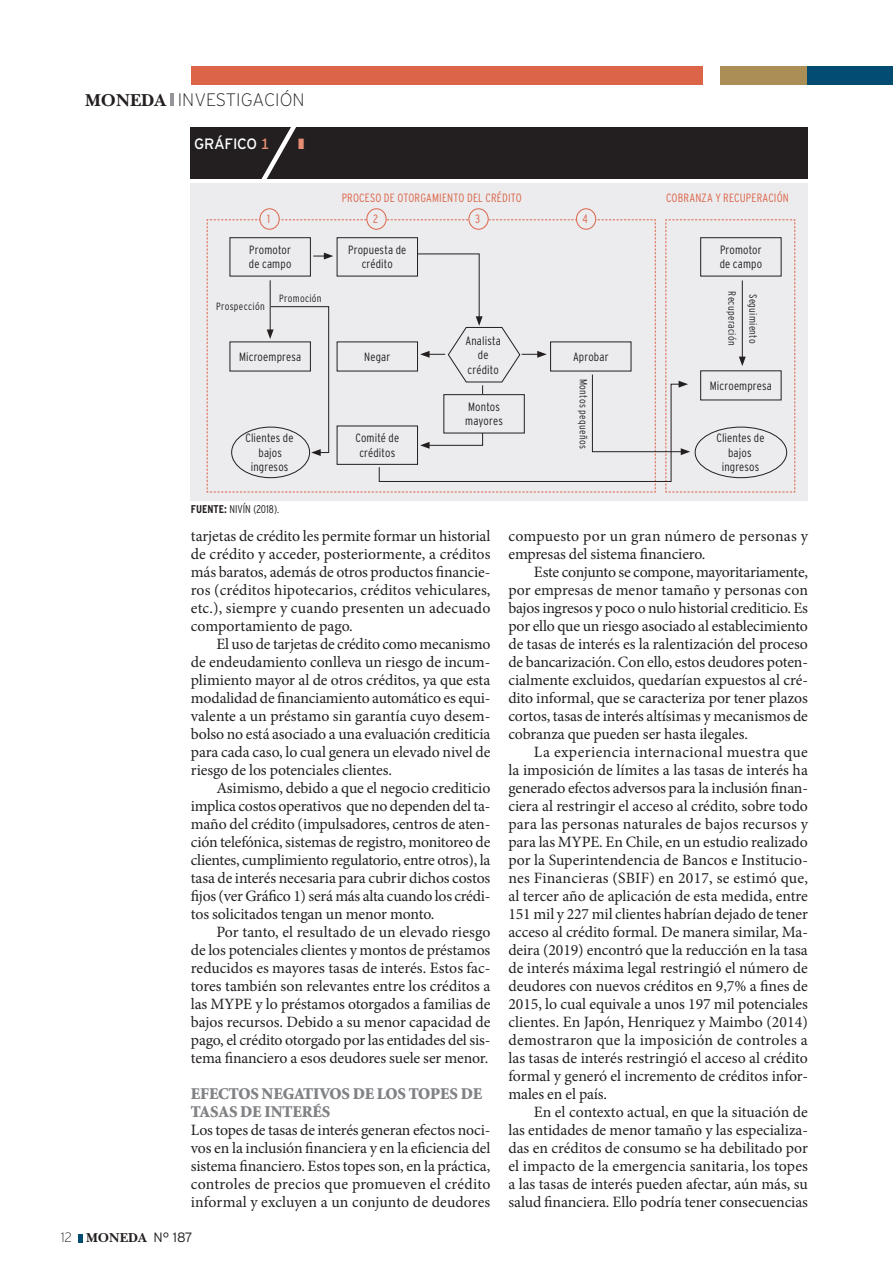
<style>
.page{position:relative;width:893px;height:1276px;background:#fff}
.page>*{position:absolute;margin:0;border:0;box-sizing:border-box;transform-origin:0 0}
.t1{font:200 18px "Interstate";color:#231f20}
.TITULOS_GRISES{font:900 16.5px/18px "Minion Std";letter-spacing:-.005em;color:#808285}
.CUERPO_INDENTADO{font:15.75px/18px "Minion Pro";letter-spacing:-.005em;color:#231f20;text-align:justify}
.CUERPO_SIN_INDENTADO{font:15.75px/18px "Minion Pro";letter-spacing:.005em;color:#231f20;text-align:justify}
.t2{font:15px "Interstate Mono";letter-spacing:-.02em;color:#fff}
.t3{font:13.5px "New Baskerville Bold SC";color:#231f20}
.t4{font:300 condensed 12px/14.4px "Interstate";letter-spacing:.015em;color:#231f20;text-align:center}
.t5{font:300 condensed 12px "Interstate";letter-spacing:.015em;color:#dc6549}
.t6{font:300 condensed 11.25px "Interstate";color:#231f20}
.t7{font:300 condensed 10.5px "Interstate";letter-spacing:.03em;color:#231f20}
.s1{font-family:"New Baskerville Bold SC";font-weight:400}
.s2{color:#e68e74}
.s3{font-weight:700}
.s4{font-family:"Interstate";font-weight:200}
.s5{font-family:"Interstate";font-weight:300}
</style>
<div class="page">
<svg style="left:79px;top:1234px;width:4px;height:8px"></svg>
<svg style="left:190px;top:128px;width:1px;height:51px"></svg>
<svg style="left:171px;top:93px;width:3px;height:13px"></svg>
<div style="left:191px;top:67px;width:511px;height:18px;background:#dc6549"></div>
<div style="left:721px;top:67px;width:87px;height:18px;background:#ab8e55"></div>
<div style="left:808px;top:67px;width:85px;height:18px;background:#014c70"></div>
<div style="left:191px;top:183px;width:617px;height:317px;background:#ececee"></div>
<div style="left:191px;top:128px;width:617px;height:51px;background:#231f20"></div>
<svg style="left:207px;top:219px;width:588px;height:274px"></svg>
<div style="left:260px;top:209px;width:19px;height:20px;background:#ececee;border-radius:50%"></div>
<div style="left:260px;top:208px;width:20px;height:22px;border:1px solid #dc6549;border-radius:50%"></div>
<div style="left:367px;top:209px;width:19px;height:20px;background:#ececee;border-radius:50%"></div>
<div style="left:366px;top:208px;width:20px;height:22px;border:1px solid #dc6549;border-radius:50%"></div>
<div style="left:469px;top:209px;width:19px;height:20px;background:#ececee;border-radius:50%"></div>
<div style="left:468px;top:208px;width:21px;height:22px;border:1px solid #dc6549;border-radius:50%"></div>
<div style="left:576px;top:209px;width:20px;height:20px;background:#ececee;border-radius:50%"></div>
<div style="left:576px;top:208px;width:20px;height:22px;border:1px solid #dc6549;border-radius:50%"></div>
<svg style="left:261px;top:128px;width:35px;height:51px"></svg>
<p class="t1" style="left:85px;top:89px;width:221px"><span class="s1">MONEDA</span> INVESTIGACIÓN</p>
<p class="t2" style="left:194px;top:135px;width:77px">GRÁFICO <span class="s2">1</span></p>
<p class="t5" style="left:342px;top:191px;width:182px">PROCESO DE OTORGAMIENTO DEL CRÉDITO</p>
<p class="t5" style="left:666px;top:191px;width:124px">COBRANZA Y RECUPERACIÓN</p>
<p class="t5" style="left:267px;top:212px;width:4px">1</p>
<p class="t5" style="left:373px;top:212px;width:6px">2</p>
<p class="t5" style="left:475px;top:212px;width:7px">3</p>
<p class="t5" style="left:582px;top:212px;width:7px">4</p>
<p class="t4" style="left:249px;top:242px;width:43px">Promotor</p>
<p class="t4" style="left:249px;top:257px;width:44px">de campo</p>
<p class="t7" style="left:216px;top:301px;width:50px">Prospección</p>
<p class="t7" style="left:279px;top:293px;width:44px">Promoción</p>
<p class="t4" style="left:348px;top:242px;width:60px">Propuesta de crédito</p>
<p class="t4" style="left:465px;top:333px;width:37px">Analista de</p>
<p class="t4" style="left:468px;top:362px;width:33px">crédito</p>
<p class="t4" style="left:239px;top:349px;width:64px">Microempresa</p>
<p class="t4" style="left:364px;top:349px;width:28px">Negar</p>
<p class="t4" style="left:573px;top:349px;width:37px">Aprobar</p>
<p class="t4" style="left:245px;top:431px;width:50px">Clientes de bajos</p>
<p class="t4" style="left:251px;top:460px;width:39px">ingresos</p>
<p class="t6" style="left:191px;top:502px;width:90px"><span class="s3">FUENTE:</span> NIVÍN (2018).</p>
<p class="t4" style="left:355px;top:431px;width:45px">Comité de</p>
<p class="t4" style="left:359px;top:445px;width:37px">créditos</p>
<p class="t4" style="left:468px;top:399px;width:33px">Montos</p>
<p class="t4" style="left:465px;top:414px;width:39px">mayores</p>
<p class="t7" style="left:589px;top:379px;width:71px;rotate:90deg">Montos pequeños</p>
<p class="t4" style="left:720px;top:242px;width:43px">Promotor</p>
<p class="t4" style="left:720px;top:257px;width:44px">de campo</p>
<p class="t7" style="left:738px;top:291px;width:56px;rotate:90deg">Recuperación</p>
<p class="t7" style="left:759px;top:294px;width:51px;rotate:90deg">Seguimiento</p>
<p class="t4" style="left:710px;top:378px;width:64px">Microempresa</p>
<p class="t4" style="left:716px;top:431px;width:50px">Clientes de bajos</p>
<p class="t4" style="left:722px;top:460px;width:39px">ingresos</p>
<p class="CUERPO_INDENTADO" style="left:191px;top:527px;width:301px">tarjetas de crédito les permite formar un historial de crédito y acceder, posteriormente, a créditos más baratos, además de otros productos financie&shy;ros (créditos hipotecarios, créditos vehiculares, etc.), siempre y cuando presenten un adecuado comportamiento de pago.</p>
<p class="CUERPO_INDENTADO" style="left:191px;top:635px;width:301px;text-indent:26px">El uso de tarjetas de crédito como mecanismo de endeudamiento conlleva un riesgo de incum&shy;plimiento mayor al de otros créditos, ya que esta modalidad de financiamiento automático es equi&shy;valente a un préstamo sin garantía cuyo desem&shy;bolso no está asociado a una evaluación crediticia para cada caso, lo cual genera un elevado nivel de riesgo de los potenciales clientes.</p>
<p class="CUERPO_INDENTADO" style="left:191px;top:779px;width:301px;text-indent:26px">Asimismo, debido a que el negocio crediticio implica costos operativos que no dependen del ta&shy;maño del crédito (impulsadores, centros de aten&shy;ción telefónica, sistemas de registro, monitoreo de clientes, cumplimiento regulatorio, entre otros), la tasa de interés necesaria para cubrir dichos costos fijos (ver Gráfico 1) será más alta cuando los crédi&shy;tos solicitados tengan un menor monto.</p>
<p class="CUERPO_INDENTADO" style="left:191px;top:923px;width:301px;text-indent:26px">Por tanto, el resultado de un elevado riesgo de los potenciales clientes y montos de préstamos reducidos es mayores tasas de interés. Estos fac&shy;tores también son relevantes entre los créditos a las MYPE y lo préstamos otorgados a familias de bajos recursos. Debido a su menor capacidad de pago, el crédito otorgado por las entidades del sis&shy;tema financiero a esos deudores suele ser menor.</p>
<p class="TITULOS_GRISES" style="left:191px;top:1085px;width:293px">EFECTOS NEGATIVOS DE LOS TOPES DE<br>TASAS DE INTERÉS</p>
<p class="CUERPO_SIN_INDENTADO" style="left:191px;top:1121px;width:301px">Los topes de tasas de interés generan efectos noci&shy;vos en la inclusión financiera y en la eficiencia del sistema financiero. Estos topes son, en la práctica, controles de precios que promueven el crédito informal y excluyen a un conjunto de deudores</p>
<p class="t3" style="left:61px;top:1230px;width:134px"><span class="s4">12</span> MONEDA <span class="s5">N° 187</span></p>
<p class="CUERPO_SIN_INDENTADO" style="left:508px;top:527px;width:301px">compuesto por un gran número de personas y empresas del sistema financiero.</p>
<p class="CUERPO_INDENTADO" style="left:508px;top:563px;width:301px;text-indent:26px">Este conjunto se compone, mayoritariamente, por empresas de menor tamaño y personas con bajos ingresos y poco o nulo historial crediticio. Es por ello que un riesgo asociado al establecimiento de tasas de interés es la ralentización del proceso de bancarización. Con ello, estos deudores poten&shy;cialmente excluidos, quedarían expuestos al cré&shy;dito informal, que se caracteriza por tener plazos cortos, tasas de interés altísimas y mecanismos de cobranza que pueden ser hasta ilegales.</p>
<p class="CUERPO_INDENTADO" style="left:508px;top:743px;width:301px;text-indent:26px">La experiencia internacional muestra que la imposición de límites a las tasas de interés ha generado efectos adversos para la inclusión finan&shy;ciera al restringir el acceso al crédito, sobre todo para las personas naturales de bajos recursos y para las MYPE. En Chile, en un estudio realizado por la Superintendencia de Bancos e Institucio&shy;nes Financieras (SBIF) en 2017, se estimó que, al tercer año de aplicación de esta medida, entre 151 mil y 227 mil clientes habrían dejado de tener acceso al crédito formal. De manera similar, Ma&shy;deira (2019) encontró que la reducción en la tasa de interés máxima legal restringió el número de deudores con nuevos créditos en 9,7% a fines de 2015, lo cual equivale a unos 197 mil potenciales clientes. En Japón, Henriquez y Maimbo (2014) demostraron que la imposición de controles a las tasas de interés restringió el acceso al crédito formal y generó el incremento de créditos infor&shy;males en el país.</p>
<p class="CUERPO_INDENTADO" style="left:508px;top:1103px;width:301px;text-indent:26px">En el contexto actual, en que la situación de las entidades de menor tamaño y las especializa&shy;das en créditos de consumo se ha debilitado por el impacto de la emergencia sanitaria, los topes a las tasas de interés pueden afectar, aún más, su salud financiera. Ello podría tener consecuencias</p>
</div>
